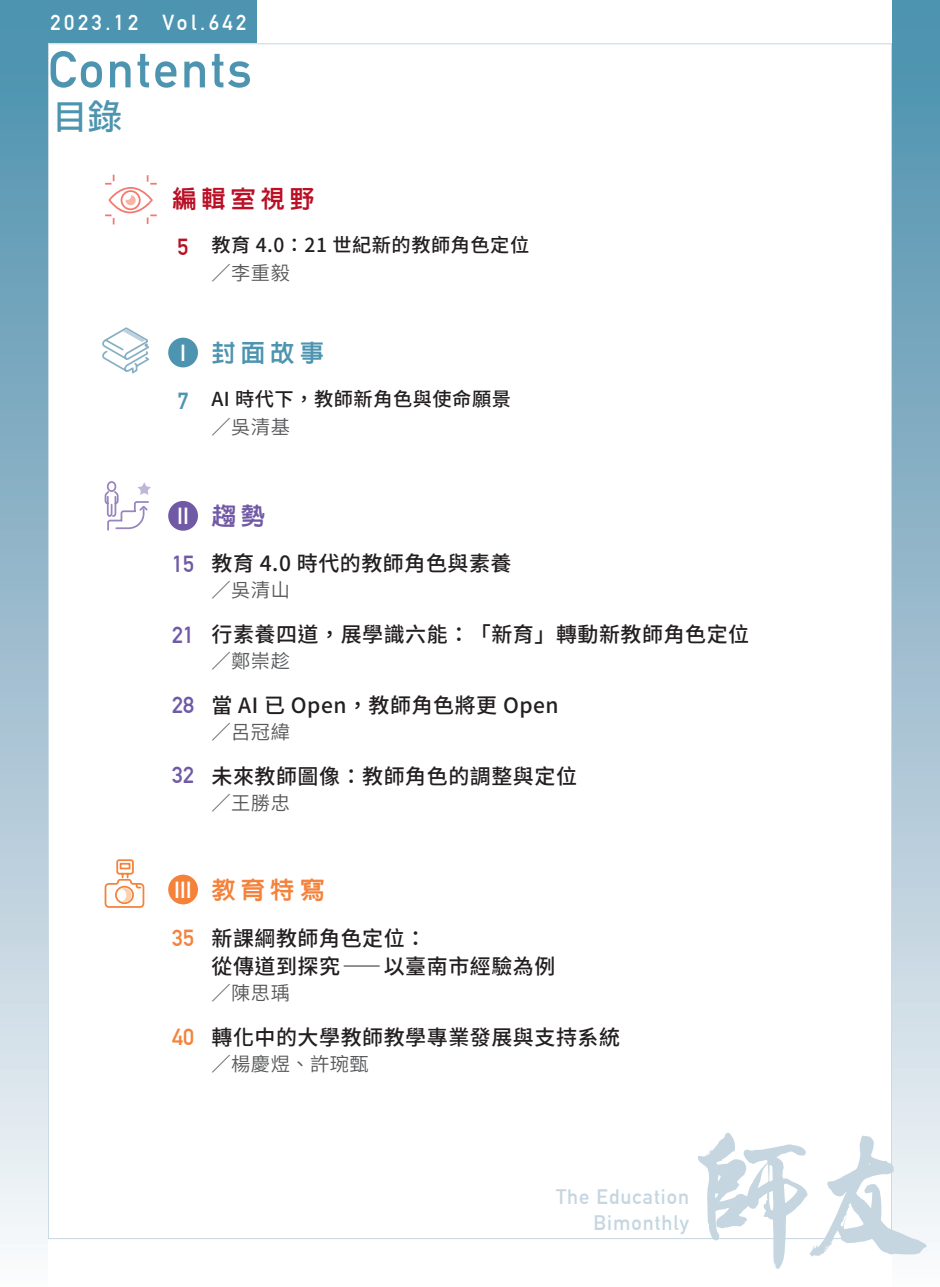
<style>
.page{position:relative;width:940px;height:1287px;background:#fff}
.page>*{position:absolute;margin:0;border:0;box-sizing:border-box;transform-origin:0 0}
.t1{font:700 50.75px "DIN Alternate";letter-spacing:.05em;color:#4d94b0}
.t2{font:35px "DF Li Hei Std W5";color:#4d94b0}
.t3{font:800 24.5px "AR Hei B5";letter-spacing:.2em;color:#ba0f25}
.t4{font:800 24.5px "AR Hei B5";color:#f4823b}
.t5{font:800 24.5px "AR Hei B5";color:#4d94b0}
.t6{font:800 24.5px "AR Hei B5";color:#7059a5}
.t7{font:700 22.75px "DIN Alternate";color:#7059a5}
.t8{font:700 22.75px "DIN Alternate";color:#f4823b}
.t9{font:700 22.75px "DIN Alternate";color:#fff}
.t10{font:700 22.75px "DIN Alternate";color:#4d94b0}
.t11{font:700 22.75px "DIN Alternate";color:#ba0f25}
.t12{font:700 21.35px "DIN Alternate";letter-spacing:.17em;color:#fff}
.t13{font:500 21px/28px "Source Han Sans TC";letter-spacing:.025em;color:#231f20}
.t14{font:700 20.47px/25.9px "DIN Alternate";letter-spacing:.05em;color:#c5d6e1;text-align:right}
.t15{font:19.25px "Source Han Sans TC";letter-spacing:.025em;color:#57585a}
.t16{font:500 19.25px "Source Han Sans TC";letter-spacing:.025em;color:#231f20}
.s1{font-family:"DIN Alternate";font-weight:700;font-size:22.75px;color:#fff}
</style>
<div class="page">
<div style="left:0;top:0;width:256px;height:43px;background:#4d94b0"></div>
<div style="left:892px;top:0;width:48px;height:43px;background:#4d94b0"></div>
<div style="left:0;top:30px;width:48px;height:1257px;background:linear-gradient(to bottom,#4b8dab,#f8f6f9)"></div>
<div style="left:892px;top:28px;width:48px;height:1259px;background:linear-gradient(to bottom,#4a8dab,#f8f6f9)"></div>
<svg style="left:697px;top:1132px;width:229px;height:137px"></svg>
<div style="left:168px;top:338px;width:30px;height:29px;background:#4d94b0;border-radius:50%"></div>
<div style="left:168px;top:501px;width:30px;height:30px;background:#7059a5;border-radius:50%"></div>
<svg style="left:104px;top:481px;width:47px;height:50px"></svg>
<svg style="left:102px;top:327px;width:48px;height:47px"></svg>
<svg style="left:105px;top:175px;width:52px;height:49px"></svg>
<div style="left:168px;top:875px;width:30px;height:29px;background:#f4823b;border-radius:50%"></div>
<svg style="left:104px;top:859px;width:41px;height:49px"></svg>
<p class="t12" style="left:50px;top:7px;width:198px">2023.12 Vol.642</p>
<h1 class="t1" style="left:48px;top:31px;width:205px">Contents</h1>
<h2 class="t2" style="left:53px;top:97px;width:72px">目錄</h2>
<p class="t3" style="left:172px;top:187px;width:144px">編輯室視野</p>
<p class="t11" style="left:178px;top:230px;width:12px">5</p>
<p class="t16" style="left:211px;top:234px;width:319px">教育 4.0：21 世紀新的教師角色定位</p>
<p class="t15" style="left:211px;top:262px;width:80px">／李重毅</p>
<p class="t9" style="left:180px;top:335px;width:7px">I</p>
<p class="t10" style="left:178px;top:383px;width:12px">7</p>
<p class="t5" style="left:211px;top:340px;width:114px">封面故事</p>
<p class="t16" style="left:211px;top:388px;width:301px">AI 時代下，教師新角色與使命願景</p>
<p class="t15" style="left:211px;top:416px;width:80px">／吳清基</p>
<p class="t9" style="left:177px;top:499px;width:13px">II</p>
<p class="t7" style="left:172px;top:546px;width:23px">15</p>
<p class="t7" style="left:172px;top:617px;width:23px">21</p>
<p class="t7" style="left:172px;top:687px;width:23px">28</p>
<p class="t7" style="left:172px;top:758px;width:23px">32</p>
<p class="t6" style="left:211px;top:504px;width:55px">趨勢</p>
<p class="t13" style="left:211px;top:550px;width:302px">教育 4.0 時代的教師角色與素養</p>
<p class="t15" style="left:211px;top:579px;width:80px">／吳清山</p>
<p class="t13" style="left:211px;top:620px;width:539px">行素養四道，展學識六能：「新育」轉動新教師角色定位</p>
<p class="t15" style="left:211px;top:650px;width:100px">／鄭崇趁　</p>
<p class="t13" style="left:211px;top:691px;width:349px">當 AI 已 Open，教師角色將更 Open</p>
<p class="t15" style="left:211px;top:721px;width:80px">／呂冠緯</p>
<p class="t13" style="left:211px;top:762px;width:367px">未來教師圖像：教師角色的調整與定位</p>
<p class="t15" style="left:211px;top:792px;width:100px">／王勝忠　</p>
<p class="t4" style="left:174px;top:877px;width:151px"><span class="s1">Ⅲ</span> 教育特寫</p>
<p class="t8" style="left:172px;top:921px;width:23px">35</p>
<p class="t13" style="left:211px;top:924px;width:345px">新課綱教師角色定位：<br>從傳道到探究—以臺南市經驗為例</p>
<p class="t15" style="left:211px;top:982px;width:100px">／陳思瑀　</p>
<p class="t13" style="left:211px;top:1023px;width:410px">轉化中的大學教師教學專業發展與支持系統</p>
<p class="t15" style="left:211px;top:1053px;width:159px">／楊慶煜、許琬甄</p>
<p class="t8" style="left:172px;top:1020px;width:23px">40</p>
<p class="t14" style="left:556px;top:1182px;width:134px">The Education<br>Bimonthly</p>
</div>
